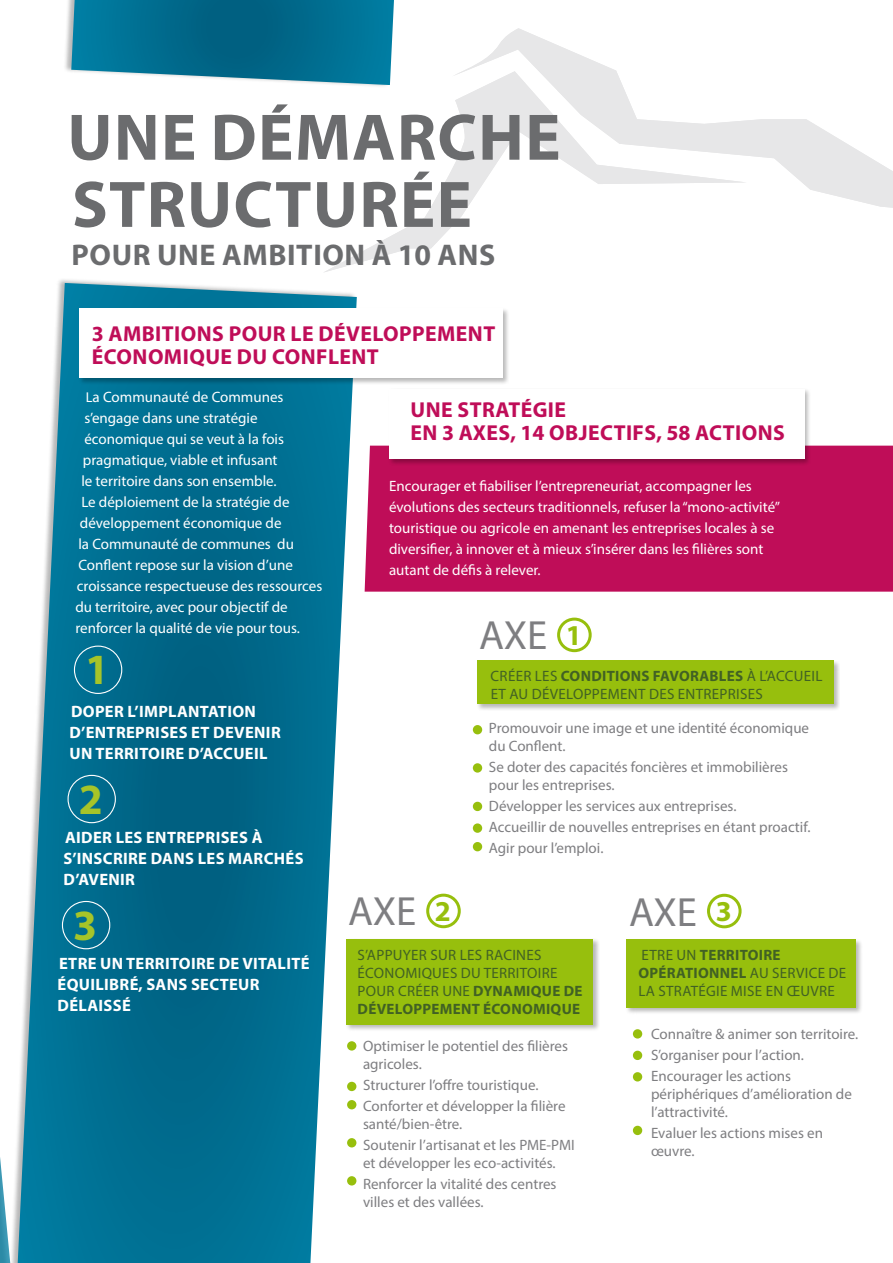
<style>
.page{position:relative;width:893px;height:1263px;background:#fff}
.page>*{position:absolute;margin:0;border:0;box-sizing:border-box;transform-origin:0 0}
.t1{font:700 66.3px "Myriad Pro";letter-spacing:.02em;color:#6b6c6e}
.t2{font:700 43.35px "Myriad Pro";color:#a6c429}
.t3{font:40.95px "Myriad Pro";letter-spacing:-.005em;color:#7e7e81}
.t4{font:700 30px "Myriad Pro";letter-spacing:.02em;color:#6b6c6e}
.t5{font:700 21.75px/23.4px "Myriad Pro";letter-spacing:.02em;color:#bf0d58}
.t6{font:700 16.5px/21px "Myriad Pro";letter-spacing:.02em;color:#fff}
.t7{font:15px/21px "Myriad Pro";color:#7e7e81}
.t8{font:15px/21px "Myriad Pro";color:#fff}
.t9{font:15px "Myriad Pro";letter-spacing:.02em;color:#416124}
.t10{font:700 15px/18px "Myriad Pro";letter-spacing:.02em;color:#416124;text-align:right}
.s1{font-size:14.25px}
.s2{font-weight:700;font-size:28.95px;color:#97bf0d}
.s3{font-weight:400}
</style>
<div class="page">
<div style="left:365px;top:446px;width:528px;height:146px;background:#bf0d58"></div>
<svg style="left:463px;top:28px;width:430px;height:180px"></svg>
<svg style="left:325px;top:71px;width:422px;height:201px"></svg>
<svg style="left:0;top:1157px;width:7px;height:106px"></svg>
<svg style="left:18px;top:283px;width:339px;height:980px;background:#24819f"></svg>
<div style="left:63px;top:0;width:342px;height:88px;background:#000;opacity:.28"></div>
<svg style="left:71px;top:0;width:323px;height:85px;background:#187a9a"></svg>
<div style="left:78px;top:308px;width:432px;height:77px;background:#000;opacity:.28"></div>
<div style="left:79px;top:308px;width:424px;height:70px;background:#fff"></div>
<div style="left:388px;top:388px;width:423px;height:78px;background:#000;opacity:.28"></div>
<div style="left:389px;top:389px;width:415px;height:70px;background:#fff"></div>
<div style="left:74px;top:646px;width:48px;height:48px;border:1px solid #fff;border-radius:50%"></div>
<div style="left:476px;top:660px;width:364px;height:50px;background:#000;opacity:.28"></div>
<div style="left:477px;top:660px;width:356px;height:44px;background:#97bf0d"></div>
<div style="left:557px;top:618px;width:35px;height:34px;border:3px solid #97bf0d;border-radius:50%"></div>
<div style="left:68px;top:775px;width:48px;height:48px;border:1px solid #fff;border-radius:50%"></div>
<div style="left:62px;top:901px;width:48px;height:48px;border:1px solid #fff;border-radius:50%"></div>
<div style="left:473px;top:725px;width:9px;height:9px;background:#97bf0d;border-radius:50%"></div>
<div style="left:473px;top:763px;width:9px;height:10px;background:#97bf0d;border-radius:50%"></div>
<div style="left:473px;top:802px;width:9px;height:9px;background:#97bf0d;border-radius:50%"></div>
<div style="left:473px;top:823px;width:9px;height:10px;background:#97bf0d;border-radius:50%"></div>
<div style="left:473px;top:842px;width:9px;height:9px;background:#97bf0d;border-radius:50%"></div>
<div style="left:345px;top:938px;width:255px;height:94px;background:#000;opacity:.28"></div>
<div style="left:346px;top:939px;width:247px;height:85px;background:#97bf0d"></div>
<div style="left:426px;top:894px;width:35px;height:34px;border:3px solid #97bf0d;border-radius:50%"></div>
<div style="left:347px;top:1041px;width:9px;height:9px;background:#97bf0d;border-radius:50%"></div>
<div style="left:347px;top:1082px;width:9px;height:9px;background:#97bf0d;border-radius:50%"></div>
<div style="left:347px;top:1100px;width:9px;height:9px;background:#97bf0d;border-radius:50%"></div>
<div style="left:347px;top:1138px;width:9px;height:9px;background:#97bf0d;border-radius:50%"></div>
<div style="left:347px;top:1176px;width:9px;height:9px;background:#97bf0d;border-radius:50%"></div>
<div style="left:625px;top:938px;width:238px;height:77px;background:#000;opacity:.28"></div>
<div style="left:627px;top:939px;width:229px;height:69px;background:#97bf0d"></div>
<div style="left:707px;top:894px;width:35px;height:34px;border:3px solid #97bf0d;border-radius:50%"></div>
<div style="left:633px;top:1126px;width:9px;height:9px;background:#97bf0d;border-radius:50%"></div>
<div style="left:633px;top:1072px;width:9px;height:9px;background:#97bf0d;border-radius:50%"></div>
<div style="left:633px;top:1051px;width:9px;height:9px;background:#97bf0d;border-radius:50%"></div>
<div style="left:633px;top:1029px;width:9px;height:9px;background:#97bf0d;border-radius:50%"></div>
<h1 class="t1" style="left:67px;top:94px;width:495px">UNE DÉMARCHE</h1>
<h1 class="t1" style="left:72px;top:161px;width:402px">STRUCTURÉE</h1>
<h3 class="t4" style="left:72px;top:236px;width:425px">POUR UNE AMBITION À 10 ANS</h3>
<h3 class="t5" style="left:92px;top:321px;width:405px">3 AMBITIONS POUR LE DÉVELOPPEMENT<br>ÉCONOMIQUE DU CONFLENT</h3>
<h3 class="t5" style="left:411px;top:397px;width:376px">UNE STRATÉGIE<br>EN 3 AXES, 14 OBJECTIFS, 58 ACTIONS</h3>
<p class="t8" style="left:86px;top:386px;width:199px"><span class="s1">L</span>a Communauté de Communes</p>
<p class="t8" style="left:84px;top:407px;width:175px">s’engage dans une stratégie</p>
<p class="t8" style="left:84px;top:428px;width:201px">économique qui se veut à la fois</p>
<p class="t8" style="left:83px;top:449px;width:196px">pragmatique, viable et infusant</p>
<p class="t8" style="left:81px;top:470px;width:197px">le territoire dans son ensemble.</p>
<p class="t8" style="left:81px;top:491px;width:210px">Le déploiement de la stratégie de</p>
<p class="t8" style="left:80px;top:512px;width:203px">développement économique de</p>
<p class="t8" style="left:78px;top:533px;width:217px">la Communauté de communes du</p>
<p class="t8" style="left:78px;top:554px;width:216px">Conflent repose sur la vision d’une</p>
<p class="t8" style="left:77px;top:575px;width:247px">croissance respectueuse des ressources</p>
<p class="t8" style="left:75px;top:596px;width:214px">du territoire, avec pour objectif de</p>
<p class="t8" style="left:75px;top:617px;width:226px">renforcer la qualité de vie pour tous.</p>
<p class="t8" style="left:389px;top:475px;width:393px">Encourager et fiabiliser l’entrepreneuriat, accompagner les évolutions des secteurs traditionnels, refuser la “mono‐activité” touristique ou agricole en amenant les entreprises locales à se diversifier, à innover et à mieux s’insérer dans les filières sont autant de défis à relever.</p>
<h3 class="t3" style="left:479px;top:610px;width:104px">AXE <span class="s2">1</span></h3>
<h2 class="t2" style="left:85px;top:641px;width:26px">1</h2>
<p class="t9" style="left:491px;top:666px;width:53px">Créer les</p>
<p class="t10" style="left:561px;top:666px;width:215px">CONDITIONS FAVORABLES <span class="s3">à l’accueil</span></p>
<p class="t9" style="left:491px;top:684px;width:69px">et au développement</p>
<p class="t9" style="left:649px;top:684px;width:9px">des</p>
<p class="t9" style="left:678px;top:684px;width:9px">entreprises</p>
<p class="t6" style="left:70px;top:701px;width:213px">DOPER L’IMPLANTATION<br>D’ENTREPRISES ET DEVENIR<br>UN TERRITOIRE D’ACCUEIL</p>
<h2 class="t2" style="left:79px;top:771px;width:26px">2</h2>
<p class="t6" style="left:64px;top:827px;width:241px">AIDER LES ENTREPRISES À<br>S’INSCRIRE DANS LES MARCHÉS<br>D’AVENIR</p>
<h2 class="t2" style="left:73px;top:897px;width:26px">3</h2>
<p class="t6" style="left:58px;top:953px;width:253px">ETRE UN TERRITOIRE DE VITALITÉ<br>ÉQUILIBRÉ, SANS SECTEUR<br>DÉLAISSÉ</p>
<h3 class="t3" style="left:348px;top:886px;width:104px">AXE <span class="s2">2</span></h3>
<p class="t7" style="left:489px;top:719px;width:322px;line-height:18px">Promouvoir une image et une identité économique du Conflent.</p>
<p class="t7" style="left:489px;top:758px;width:301px;line-height:18px">Se doter des capacités foncières et immobilières pour les entreprises.</p>
<p class="t7" style="left:489px;top:795px;width:323px">Développer les services aux entreprises.<br>Accueillir de nouvelles entreprises en étant proactif.<br>Agir pour l’emploi.</p>
<h3 class="t3" style="left:629px;top:886px;width:104px">AXE <span class="s2">3</span></h3>
<p class="t9" style="left:358px;top:946px;width:19px">S’appuyer</p>
<p class="t9" style="left:430px;top:946px;width:10px">sur</p>
<p class="t9" style="left:460px;top:946px;width:8px">les</p>
<p class="t9" style="left:486px;top:946px;width:9px">racines</p>
<p class="t9" style="left:358px;top:964px;width:18px">économiques</p>
<p class="t9" style="left:461px;top:964px;width:32px">du territoire</p>
<p class="t9" style="left:358px;top:982px;width:10px">pour</p>
<p class="t9" style="left:398px;top:982px;width:54px">créer une</p>
<p class="t10" style="left:358px;top:982px;width:226px">DYNAMIQUE DE<br>DÉVELOPPEMENT ÉCONOMIQUE</p>
<p class="t7" style="left:363px;top:1037px;width:206px;line-height:18px">Optimiser le potentiel des filières agricoles.</p>
<p class="t7" style="left:363px;top:1075px;width:204px">Structurer l’offre touristique.<br>Conforter et développer la filière</p>
<p class="t7" style="left:363px;top:1114px;width:213px">santé/bien-être.<br>Soutenir l’artisanat et les PME-PMI</p>
<p class="t7" style="left:363px;top:1153px;width:195px">et développer les eco-activités.<br>Renforcer la vitalité des centres</p>
<p class="t7" style="left:363px;top:1192px;width:122px">villes et des vallées.</p>
<p class="t10" style="left:638px;top:946px;width:144px"><span class="s3">un</span> TERRITOIRE<br>OPÉRATIONNEL <span class="s3">au service</span></p>
<p class="t9" style="left:642px;top:946px;width:17px">Etre</p>
<p class="t9" style="left:829px;top:964px;width:9px">de</p>
<p class="t9" style="left:638px;top:982px;width:29px">la strat</p>
<p class="t9" style="left:698px;top:982px;width:41px">égie mise</p>
<p class="t9" style="left:766px;top:982px;width:44px">en œuvre</p>
<p class="t7" style="left:651px;top:1023px;width:209px">Connaître &amp; animer son territoire.<br>S’organiser pour l’action.<br>Encourager les actions</p>
<p class="t7" style="left:651px;top:1085px;width:202px;line-height:18px">périphériques d’amélioration de l’attractivité.</p>
<p class="t7" style="left:651px;top:1124px;width:173px;line-height:18px">Evaluer les actions mises en œuvre.</p>
</div>
